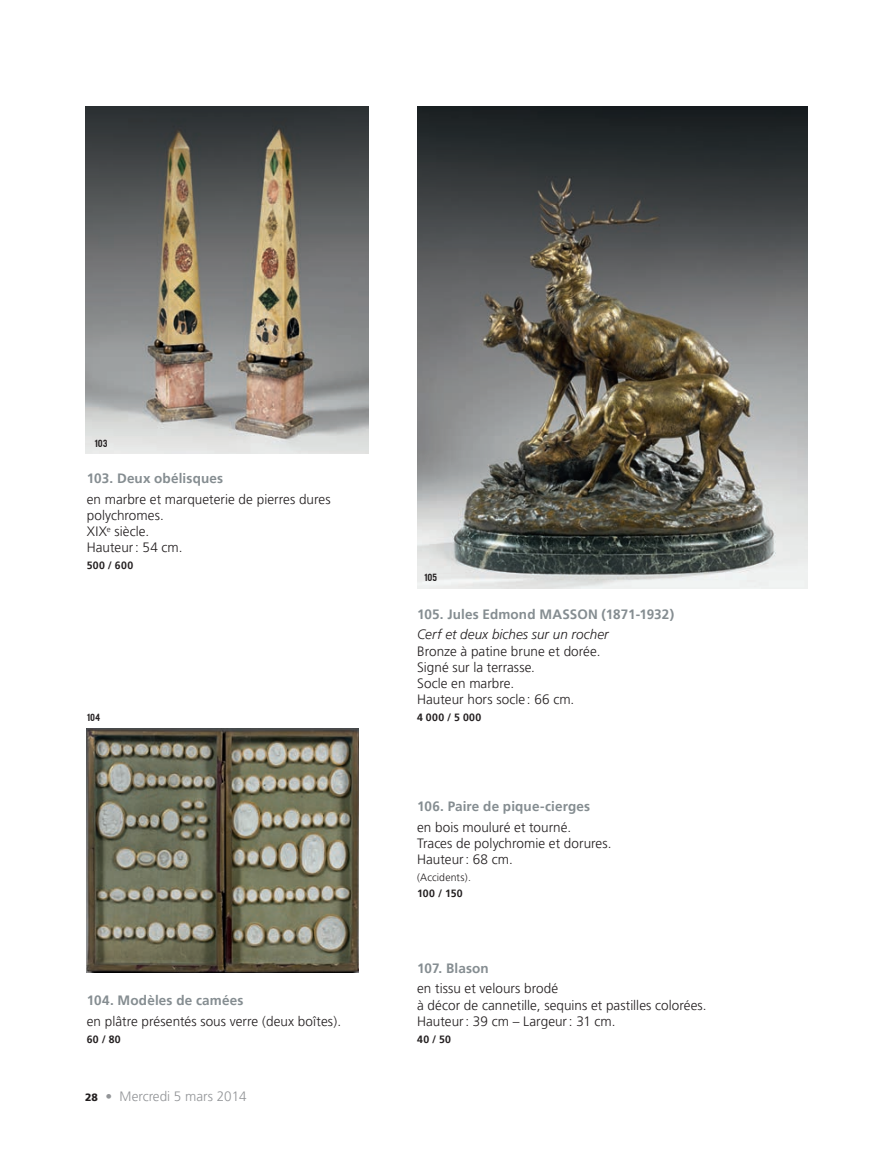
<style>
.page{position:relative;width:893px;height:1149px;background:#fff}
.page>*{position:absolute;margin:0;border:0;box-sizing:border-box;transform-origin:0 0}
.t1{font:300 13.5px/16.2px "Frutiger";letter-spacing:.005em;color:#231f20}
.t2{font:700 13.5px "Frutiger";letter-spacing:.01em;color:#858d91}
.t3{font:italic 300 13.5px "Frutiger";color:#231f20}
.t4{font:300 13.5px "Frutiger";color:#939598}
.t5{font:700 10.5px "Frutiger";letter-spacing:.04em;color:#231f20}
.t6{font:300 10.5px "Frutiger";letter-spacing:.01em;color:#231f20}
.t7{font:9px "Ultramagnetic";color:#231f20}
.s1{font-weight:900;font-size:10.5px;color:#231f20}
</style>
<div class="page">
<img style="left:85px;top:106px;width:284px;height:348px">
<img style="left:417px;top:106px;width:391px;height:482px">
<img style="left:87px;top:728px;width:271px;height:244px">
<p class="t7" style="left:95px;top:437px;width:15px">103</p>
<p class="t2" style="left:87px;top:470px;width:138px">103. Deux obélisques</p>
<p class="t1" style="left:87px;top:491px;width:245px">en marbre et marqueterie de pierres dures polychromes.<br>XIX<sup>e</sup> siècle.<br>Hauteur : 54 cm.</p>
<p class="t5" style="left:87px;top:559px;width:48px">500 / 600</p>
<p class="t7" style="left:87px;top:710px;width:15px">104</p>
<p class="t2" style="left:87px;top:992px;width:158px">104. Modèles de camées</p>
<p class="t1" style="left:87px;top:1012px;width:256px">en plâtre présentés sous verre (deux boîtes).</p>
<p class="t5" style="left:87px;top:1032px;width:35px">60 / 80</p>
<p class="t4" style="left:85px;top:1088px;width:163px"><span class="s1">28</span> • Mercredi 5 mars 2014</p>
<p class="t7" style="left:424px;top:570px;width:14px">105</p>
<p class="t2" style="left:417px;top:606px;width:259px">105. Jules Edmond MASSON (1871-1932)</p>
<p class="t3" style="left:417px;top:626px;width:193px">Cerf et deux biches sur un rocher</p>
<p class="t1" style="left:417px;top:642px;width:185px">Bronze à patine brune et dorée.<br>Signé sur la terrasse.<br>Socle en marbre.<br>Hauteur hors socle : 66 cm.</p>
<p class="t5" style="left:417px;top:711px;width:66px">4 000 / 5 000</p>
<p class="t2" style="left:417px;top:798px;width:175px">106. Paire de pique-cierges</p>
<p class="t1" style="left:417px;top:819px;width:196px">en bois mouluré et tourné.<br>Traces de polychromie et dorures.<br>Hauteur : 68 cm.</p>
<p class="t6" style="left:417px;top:870px;width:55px">(Accidents).</p>
<p class="t5" style="left:417px;top:887px;width:47px">100 / 150</p>
<p class="t2" style="left:417px;top:959px;width:73px">107. Blason</p>
<p class="t1" style="left:417px;top:980px;width:291px">en tissu et velours brodé<br>à décor de cannetille, sequins et pastilles colorées.<br>Hauteur : 39 cm – Largeur : 31 cm.</p>
<p class="t5" style="left:417px;top:1032px;width:35px">40 / 50</p>
</div>
